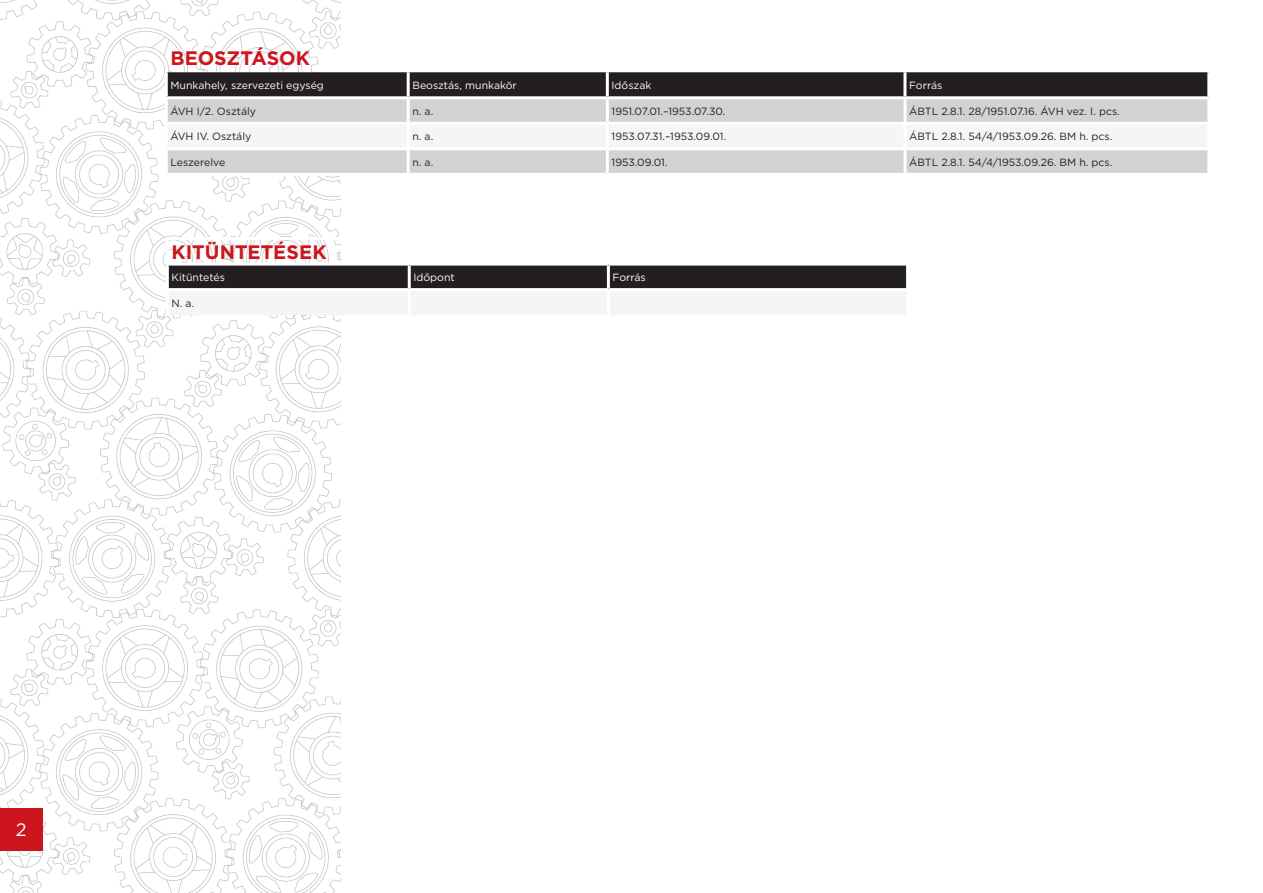
<style>
.page{position:relative;width:1263px;height:893px;background:#fff}
.page>*{position:absolute;margin:0;border:0;box-sizing:border-box;transform-origin:0 0}
.t1{font:700 19.5px "Gotham";letter-spacing:-.005em;color:#cd151d}
.t2{font:18px "Gotham";color:#fff}
.t3{font:10.5px "Gotham";color:#231f20}
.t4{font:10.5px "Gotham";color:#fff}
</style>
<div class="page">
<img style="left:0;top:0;width:340px;height:893px">
<div style="left:0;top:808px;width:43px;height:42px;background:#cd151d"></div>
<div style="left:168px;top:72px;width:1039px;height:24px;background:#231f20"></div>
<div style="left:168px;top:99px;width:1039px;height:74px;background:#d1d2d4"></div>
<div style="left:168px;top:125px;width:1039px;height:22px;background:#f5f5f6"></div>
<hr style="left:165px;top:99px;width:3px;height:23px;background:#fff">
<hr style="left:407px;top:99px;width:3px;height:23px;background:#fff">
<hr style="left:606px;top:99px;width:3px;height:23px;background:#fff">
<hr style="left:903px;top:99px;width:3px;height:23px;background:#fff">
<hr style="left:165px;top:122px;width:243px;height:3px;background:#fff">
<hr style="left:165px;top:125px;width:3px;height:22px;background:#fff">
<hr style="left:408px;top:122px;width:199px;height:3px;background:#fff">
<hr style="left:407px;top:125px;width:3px;height:22px;background:#fff">
<hr style="left:607px;top:122px;width:298px;height:3px;background:#fff">
<hr style="left:606px;top:125px;width:3px;height:22px;background:#fff">
<hr style="left:905px;top:122px;width:305px;height:3px;background:#fff">
<hr style="left:903px;top:125px;width:3px;height:22px;background:#fff">
<hr style="left:165px;top:147px;width:243px;height:3px;background:#fff">
<hr style="left:165px;top:150px;width:3px;height:23px;background:#fff">
<hr style="left:408px;top:147px;width:199px;height:3px;background:#fff">
<hr style="left:407px;top:150px;width:3px;height:23px;background:#fff">
<hr style="left:607px;top:147px;width:298px;height:3px;background:#fff">
<hr style="left:606px;top:150px;width:3px;height:23px;background:#fff">
<hr style="left:905px;top:147px;width:305px;height:3px;background:#fff">
<hr style="left:903px;top:150px;width:3px;height:23px;background:#fff">
<hr style="left:165px;top:173px;width:243px;height:3px;background:#fff">
<hr style="left:165px;top:72px;width:3px;height:24px;background:#fff">
<hr style="left:165px;top:96px;width:243px;height:3px;background:#fff">
<hr style="left:407px;top:72px;width:3px;height:24px;background:#fff">
<hr style="left:606px;top:72px;width:3px;height:24px;background:#fff">
<hr style="left:903px;top:72px;width:3px;height:24px;background:#fff">
<svg style="left:169px;top:266px;width:737px;height:49px"></svg>
<hr style="left:166px;top:237px;width:243px;height:3px;background:#fff">
<hr style="left:166px;top:240px;width:3px;height:23px;background:#fff">
<hr style="left:166px;top:291px;width:3px;height:24px;background:#fff">
<hr style="left:408px;top:291px;width:3px;height:24px;background:#fff">
<hr style="left:607px;top:291px;width:3px;height:24px;background:#fff">
<hr style="left:166px;top:263px;width:243px;height:3px;background:#fff">
<hr style="left:166px;top:266px;width:3px;height:22px;background:#fff">
<hr style="left:166px;top:288px;width:243px;height:3px;background:#fff">
<hr style="left:409px;top:288px;width:199px;height:3px;background:#fff">
<hr style="left:608px;top:288px;width:298px;height:3px;background:#fff">
<hr style="left:408px;top:266px;width:3px;height:22px;background:#fff">
<hr style="left:607px;top:266px;width:3px;height:22px;background:#fff">
<h1 class="t1" style="left:171px;top:45px;width:141px">BEOSZTÁSOK</h1>
<p class="t4" style="left:171px;top:79px;width:155px">Munkahely, szervezeti egység</p>
<p class="t4" style="left:412px;top:79px;width:106px">Beosztás, munkakör</p>
<p class="t4" style="left:612px;top:79px;width:41px">Időszak</p>
<p class="t4" style="left:909px;top:79px;width:35px">Forrás</p>
<p class="t3" style="left:171px;top:104px;width:87px">ÁVH I/2. Osztály</p>
<p class="t3" style="left:412px;top:104px;width:22px">n. a.</p>
<p class="t3" style="left:612px;top:104px;width:115px">1951.07.01.–1953.07.30.</p>
<p class="t3" style="left:909px;top:104px;width:212px">ÁBTL 2.8.1. 28/1951.07.16. ÁVH vez. I. pcs.</p>
<p class="t3" style="left:171px;top:130px;width:82px">ÁVH IV. Osztály</p>
<p class="t3" style="left:412px;top:130px;width:22px">n. a.</p>
<p class="t3" style="left:612px;top:130px;width:116px">1953.07.31.–1953.09.01.</p>
<p class="t3" style="left:909px;top:130px;width:205px">ÁBTL 2.8.1. 54/4/1953.09.26. BM h. pcs.</p>
<p class="t3" style="left:171px;top:155px;width:56px">Leszerelve</p>
<p class="t3" style="left:412px;top:155px;width:22px">n. a.</p>
<p class="t3" style="left:612px;top:155px;width:58px">1953.09.01.</p>
<p class="t3" style="left:909px;top:155px;width:205px">ÁBTL 2.8.1. 54/4/1953.09.26. BM h. pcs.</p>
<h1 class="t1" style="left:172px;top:239px;width:157px">KITÜNTETÉSEK</h1>
<p class="t4" style="left:172px;top:271px;width:55px">Kitüntetés</p>
<p class="t4" style="left:413px;top:271px;width:43px">Időpont</p>
<p class="t4" style="left:613px;top:271px;width:35px">Forrás</p>
<p class="t3" style="left:172px;top:296px;width:24px">N. a.</p>
<h2 class="t2" style="left:16px;top:818px;width:12px">2</h2>
</div>
